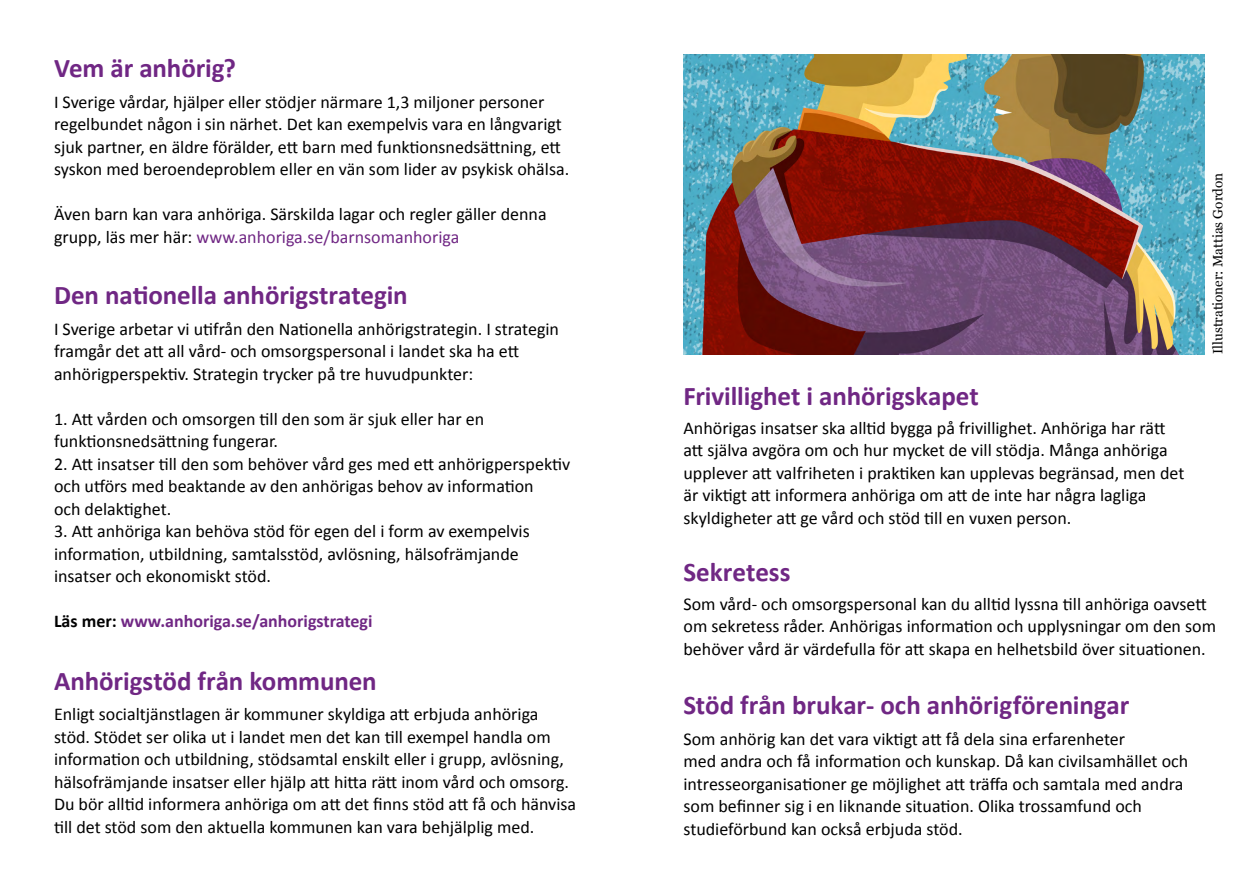
<style>
.page{position:relative;width:1259px;height:893px;background:#fff}
.page>*{position:absolute;margin:0;border:0;box-sizing:border-box;transform-origin:0 0}
.t1{font:700 27px "Calibri";letter-spacing:-.005em;color:#702784}
.t2{font:18px/22.5px "Calibri";color:#000}
.t3{font:700 18px "Calibri";color:#702784}
.t4{font:13.5px "Georgia";color:#000}
.s1{color:#702784}
.s2{color:#000}
</style>
<div class="page">
<img style="left:683px;top:54px;width:522px;height:300px">
<h1 class="t1" style="left:54px;top:49px;width:183px">Vem är anhörig?</h1>
<p class="t2" style="left:54px;top:90px;width:517px">I Sverige vårdar, hjälper eller stödjer närmare 1,3 miljoner personer regelbundet någon i sin närhet. Det kan exempelvis vara en långvarigt sjuk partner, en äldre förälder, ett barn med funktionsnedsättning, ett syskon med beroendeproblem eller en vän som lider av psykisk ohälsa.</p>
<p class="t2" style="left:54px;top:203px;width:494px">Även barn kan vara anhöriga. Särskilda lagar och regler gäller denna grupp, läs mer här: <span class="s1">www.anhoriga.se/barnsomanhoriga</span></p>
<h1 class="t1" style="left:54px;top:276px;width:355px">Den nationella anhörigstrategin</h1>
<p class="t2" style="left:54px;top:317px;width:506px">I Sverige arbetar vi utifrån den Nationella anhörigstrategin. I strategin framgår det att all vård- och omsorgspersonal i landet ska ha ett anhörigperspektiv. Strategin trycker på tre huvudpunkter:</p>
<p class="t2" style="left:54px;top:407px;width:432px">1. Att vården och omsorgen till den som är sjuk eller har en funktionsnedsättning fungerar.</p>
<p class="t2" style="left:54px;top:452px;width:518px">2. Att insatser till den som behöver vård ges med ett anhörigperspektiv och utförs med beaktande av den anhörigas behov av information<br>och delaktighet.</p>
<p class="t2" style="left:54px;top:520px;width:477px">3. Att anhöriga kan behöva stöd för egen del i form av exempelvis information, utbildning, samtalsstöd, avlösning, hälsofrämjande insatser och ekonomiskt stöd.</p>
<p class="t3" style="left:54px;top:609px;width:320px"><span class="s2">Läs mer:</span> www.anhoriga.se/anhorigstrategi</p>
<h1 class="t1" style="left:54px;top:662px;width:324px">Anhörigstöd från kommunen</h1>
<p class="t2" style="left:54px;top:703px;width:524px">Enligt socialtjänstlagen är kommuner skyldiga att erbjuda anhöriga stöd. Stödet ser olika ut i landet men det kan till exempel handla om information och utbildning, stödsamtal enskilt eller i grupp, avlösning, hälsofrämjande insatser eller hjälp att hitta rätt inom vård och omsorg.<br>Du bör alltid informera anhöriga om att det finns stöd att få och hänvisa till det stöd som den aktuella kommunen kan vara behjälplig med.</p>
<h1 class="t1" style="left:683px;top:377px;width:297px">Frivillighet i anhörigskapet</h1>
<p class="t2" style="left:683px;top:416px;width:502px">Anhörigas insatser ska alltid bygga på frivillighet. Anhöriga har rätt att själva avgöra om och hur mycket de vill stödja. Många anhöriga upplever att valfriheten i praktiken kan upplevas begränsad, men det är viktigt att informera anhöriga om att de inte har några lagliga skyldigheter att ge vård och stöd till en vuxen person.</p>
<h1 class="t1" style="left:683px;top:552px;width:108px">Sekretess</h1>
<p class="t4" style="left:1208px;top:354px;width:183px;rotate:-90deg">Illustrationer: Mattias Gordon</p>
<p class="t2" style="left:683px;top:592px;width:534px">Som vård- och omsorgspersonal kan du alltid lyssna till anhöriga oavsett om sekretess råder. Anhörigas information och upplysningar om den som behöver vård är värdefulla för att skapa en helhetsbild över situationen.</p>
<h1 class="t1" style="left:683px;top:686px;width:447px">Stöd från brukar- och anhörigföreningar</h1>
<p class="t2" style="left:683px;top:727px;width:506px">Som anhörig kan det vara viktigt att få dela sina erfarenheter<br>med andra och få information och kunskap. Då kan civilsamhället och intresseorganisationer ge möjlighet att träffa och samtala med andra som befinner sig i en liknande situation. Olika trossamfund och studieförbund kan också erbjuda stöd.</p>
</div>
